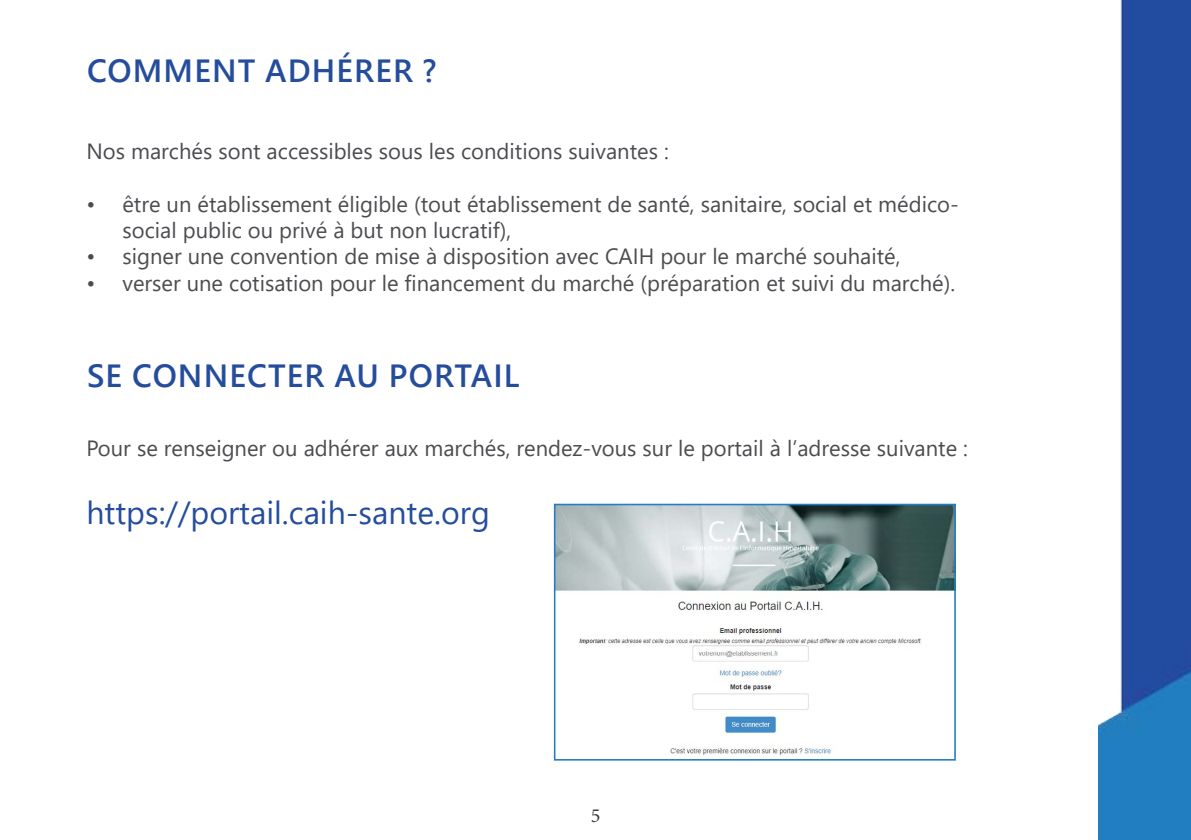
<style>
.page{position:relative;width:1191px;height:840px;background:#fff}
.page>*{position:absolute;margin:0;border:0;box-sizing:border-box;transform-origin:0 0}
.t1{font:600 32px "Segoe UI";letter-spacing:.035em;color:#254d9c}
.t2{font:32px "Segoe UI";color:#254d9c}
.t3{font:22px/26.4px "Segoe UI";color:#4d4b50}
.t4{font:20px "Minion Pro";color:#3d3b41}
</style>
<div class="page">
<img style="left:1099px;top:0;width:92px;height:839px">
<img style="left:557px;top:506px;width:395px;height:250px">
<div style="left:554px;top:503px;width:401px;height:257px;border:2px solid #247ec1"></div>
<p class="t1" style="left:87px;top:40px;width:351px">COMMENT ADHÉRER ?</p>
<p class="t3" style="left:86px;top:136px;width:584px">Nos marchés sont accessibles sous les conditions suivantes :</p>
<p class="t3" style="left:122px;top:188px;width:838px;text-indent:-36px">• être un établissement éligible (tout établissement de santé, sanitaire, social et médico&shy;social public ou privé à but non lucratif),</p>
<p class="t3" style="left:86px;top:241px;width:815px">• signer une convention de mise à disposition avec CAIH pour le marché souhaité,</p>
<p class="t3" style="left:86px;top:268px;width:870px">• verser une cotisation pour le financement du marché (préparation et suivi du marché).</p>
<p class="t1" style="left:87px;top:345px;width:434px">SE CONNECTER AU PORTAIL</p>
<p class="t3" style="left:86px;top:433px;width:883px">Pour se renseigner ou adhérer aux marchés, rendez-vous sur le portail à l’adresse suivante :</p>
<p class="t2" style="left:86px;top:482px;width:405px">https://portail.caih-sante.org</p>
<p class="t4" style="left:590px;top:801px;width:11px">5</p>
</div>
